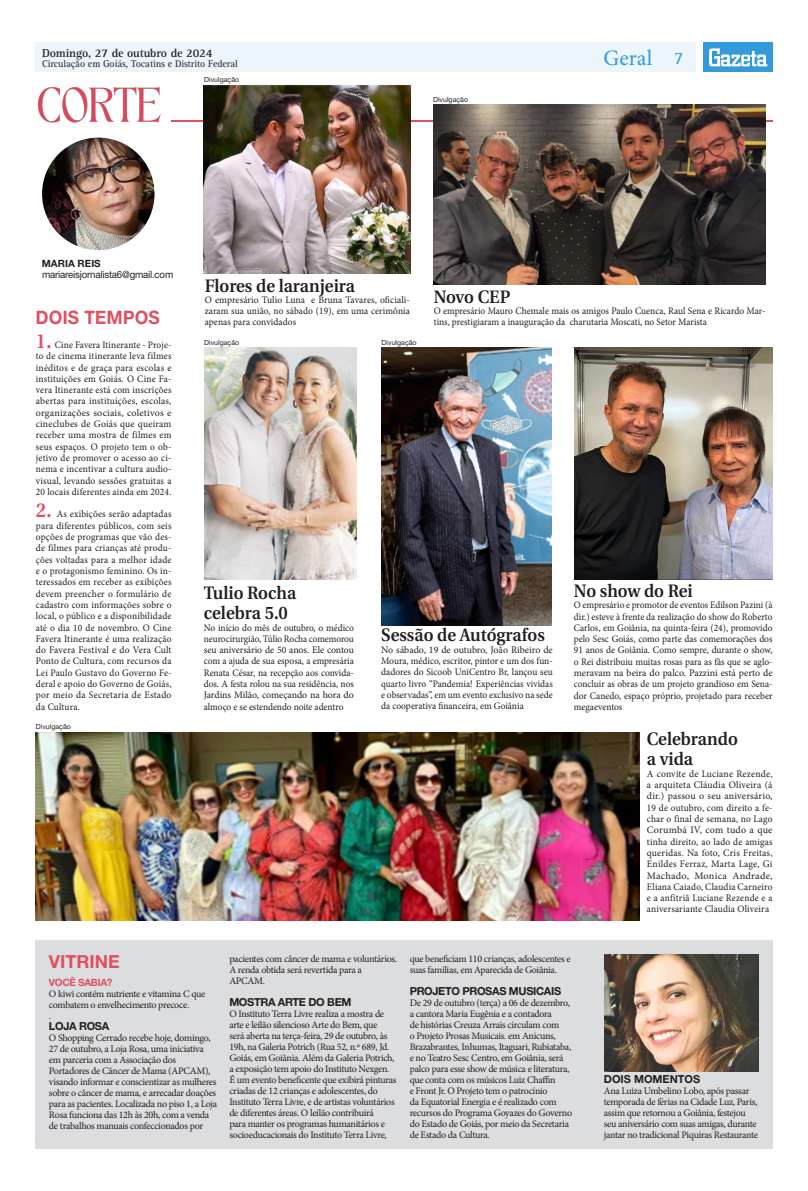
<style>
.page{position:relative;width:808px;height:1191px;background:#fff}
.page>*{position:absolute;margin:0;border:0;box-sizing:border-box;transform-origin:0 0}
.t1{font:22px "Minion Pro";color:#349ada}
.TExto_Corrido{font:700 18.4px "Helvetica Neuee Text Pro";color:#df5061;scale:.94 1}
.txt_colunas{font:600 18px/20px "Utopia";color:#231f20;scale:.94 1}
.Retranca{font:700 18px "Helvetica Neue LT Std";color:#df5061}
.t2{font:18px "Rotis Serif Std";color:#349ada}
.t3{font:700 12px "Rotis Serif Std";letter-spacing:-.01em;color:#231f20}
.TITULO_NOTA{font:700 11px "Helvetica Neue";letter-spacing:-.03em;color:#231f20}
.TITULO_NOTA-2{font:700 11px "Helvetica Neue";color:#231f20}
.txt_colunas-2{font:10px/11px "Minion Pro";letter-spacing:-.03em;color:#231f20}
.TExto_Corrido-2{font:10px/11.3px "Minion Pro";letter-spacing:.005em;color:#231f20;text-align:justify;scale:.94 1}
.TExto_Corrido-3{font:10px/11.3px "Minion Pro";letter-spacing:.005em;color:#231f20;text-align:justify;scale:.96 1}
.TExto_Corrido-4{font:10px/11.3px "Minion Pro";letter-spacing:.005em;color:#231f20;text-align:justify;scale:.93 1}
.TExto_Corrido-5{font:10px/11.3px "Minion Pro";letter-spacing:.005em;color:#231f20;text-align:justify}
.t4{font:10px "Rotis Serif Std";letter-spacing:-.01em;color:#231f20}
.t5{font:10px "Helvetica Neue LT Std";letter-spacing:-.02em;color:#231f20}
.txt_colunas-3{font:700 10px "Helvetica Neue LT Std";letter-spacing:-.03em;color:#df5061}
.t6{font:700 10px "Helvetica Neue LT Std";color:#231f20}
.Crédito_Fotógrafo{font:7px "Helvetica Neue LT Std";color:#231f20}
.s1{font-family:"Utopia";font-weight:600;font-size:20px;color:#df5061}
</style>
<div class="page">
<div style="left:35px;top:43px;width:661px;height:29px;background:#ebf5fb"></div>
<div style="left:703px;top:43px;width:69px;height:29px;background:#349ada"></div>
<svg style="left:709px;top:48px;width:58px;height:18px"></svg>
<div style="left:35px;top:940px;width:737px;height:208px;background:#dcdddf"></div>
<img style="left:42px;top:138px;width:113px;height:112px;border-radius:56px">
<hr style="left:171px;top:120px;width:601px;height:1px;background:#df5061">
<img style="left:204px;top:85px;width:206px;height:189px">
<img style="left:434px;top:104px;width:331px;height:181px">
<img style="left:381px;top:348px;width:170px;height:277px">
<img style="left:574px;top:348px;width:198px;height:232px">
<img style="left:204px;top:348px;width:152px;height:232px">
<img style="left:36px;top:732px;width:603px;height:188px">
<img style="left:37px;top:88px;width:124px;height:34px">
<img style="left:604px;top:954px;width:154px;height:117px">
<p class="t3" style="left:42px;top:46px;width:172px">Domingo, 27 de outubro de 2024</p>
<p class="t4" style="left:42px;top:58px;width:197px">Circulação em Goiás, Tocatins e Distrito Federal</p>
<p class="t1" style="left:603px;top:43px;width:50px">Geral</p>
<p class="t2" style="left:674px;top:47px;width:11px">7</p>
<p class="Crédito_Fotógrafo" style="left:204px;top:75px;width:37px">Divulgação</p>
<p class="Crédito_Fotógrafo" style="left:433px;top:95px;width:37px">Divulgação</p>
<p class="t6" style="left:42px;top:257px;width:60px">MARIA REIS</p>
<p class="t5" style="left:42px;top:268px;width:133px">mariareisjornalista6@gmail.com</p>
<p class="TExto_Corrido" style="left:36px;top:305px;width:133px">DOIS TEMPOS</p>
<p class="TExto_Corrido-4" style="left:36px;top:339px;width:147px"><span class="s1">1.</span> Cine Favera Itinerante - Proje&shy;to de cinema itinerante leva filmes inéditos e de graça para escolas e instituições em Goiás. O Cine Fa&shy;vera Itinerante está com inscrições abertas para instituições, escolas, organizações sociais, coletivos e cineclubes de Goiás que queiram receber uma mostra de filmes em seus espaços. O projeto tem o ob&shy;jetivo de promover o acesso ao ci&shy;nema e incentivar a cultura audio&shy;visual, levando sessões gratuitas a 20 locais diferentes ainda em 2024.</p>
<p class="TExto_Corrido-2" style="left:36px;top:508px;width:146px"><span class="s1">2.</span> As exibições serão adaptadas para diferentes públicos, com seis opções de programas que vão des&shy;de filmes para crianças até produ&shy;ções voltadas para a melhor idade e o protagonismo feminino. Os in&shy;teressados em receber as exibições devem preencher o formulário de cadastro com informações sobre o local, o público e a disponibilidade até o dia 10 de novembro. O Cine Favera Itinerante é uma realização do Favera Festival e do Vera Cult Ponto de Cultura, com recursos da Lei Paulo Gustavo do Governo Fe&shy;deral e apoio do Governo de Goiás, por meio da Secretaria de Estado da Cultura.</p>
<p class="Crédito_Fotógrafo" style="left:36px;top:722px;width:37px">Divulgação</p>
<p class="txt_colunas" style="left:205px;top:276px;width:161px">Flores de laranjeira</p>
<p class="TExto_Corrido-3" style="left:205px;top:294px;width:215px">O empresário Tulio Luna e Bruna Tavares, oficiali&shy;zaram sua união, no sábado (19), em uma cerimônia apenas para convidados</p>
<p class="txt_colunas" style="left:434px;top:287px;width:83px">Novo CEP</p>
<p class="TExto_Corrido-2" style="left:434px;top:305px;width:354px">O empresário Mauro Chemale mais os amigos Paulo Cuenca, Raul Sena e Ricardo Mar&shy;tins, prestigiaram a inauguração da charutaria Moscati, no Setor Marista</p>
<p class="Crédito_Fotógrafo" style="left:204px;top:338px;width:37px">Divulgação</p>
<p class="Crédito_Fotógrafo" style="left:382px;top:338px;width:37px">Divulgação</p>
<p class="txt_colunas" style="left:204px;top:583px;width:100px">Tulio Rocha celebra 5.0</p>
<p class="TExto_Corrido-2" style="left:204px;top:621px;width:161px">No início do mês de outubro, o médico neurocirurgião, Túlio Rocha comemorou seu aniversário de 50 anos. Ele contou com a ajuda de sua esposa, a empresária Renata César, na recepção aos convida&shy;dos. A festa rolou na sua residência, nos Jardins Milão, começando na hora do almoço e se estendendo noite adentro</p>
<p class="txt_colunas" style="left:381px;top:625px;width:176px">Sessão de Autógrafos</p>
<p class="TExto_Corrido-5" style="left:381px;top:644px;width:173px">No sábado, 19 de outubro, João Ribeiro de Moura, médico, escritor, pintor e um dos fun&shy;dadores do Sicoob UniCentro Br, lançou seu quarto livro “Pandemia! Experiências vividas e observadas”, em um evento exclusivo na sede da cooperativa financeira, em Goiânia</p>
<p class="txt_colunas" style="left:574px;top:581px;width:128px">No show do Rei</p>
<p class="TExto_Corrido-2" style="left:574px;top:599px;width:213px">O empresário e promotor de eventos Edilson Pazini (à dir.) esteve à frente da realização do show do Roberto Carlos, em Goiânia, na quinta-feira (24), promovido pelo Sesc Goiás, como parte das comemorações dos 91 anos de Goiânia. Como sempre, durante o show, o Rei distribuiu muitas rosas para as fãs que se aglo&shy;meravam na beira do palco. Pazzini está perto de concluir as obras de um projeto grandioso em Sena&shy;dor Canedo, espaço próprio, projetado para receber megaeventos</p>
<p class="txt_colunas" style="left:647px;top:729px;width:98px">Celebrando</p>
<p class="txt_colunas" style="left:647px;top:749px;width:51px">a vida</p>
<p class="TExto_Corrido-3" style="left:647px;top:768px;width:132px">A convite de Luciane Rezende, a arquiteta Cláudia Oliveira (á dir.) passou o seu aniversário, 19 de outubro, com direito a fe&shy;char o final de semana, no Lago Corumbá IV, com tudo a que tinha direito, ao lado de amigas queridas. Na foto, Cris Freitas, Enildes Ferraz, Marta Lage, Gi Machado, Monica Andrade, Eliana Caiado, Claudia Carneiro e a anfitriã Luciane Rezende e a aniversariante Claudia Oliveira</p>
<p class="Retranca" style="left:49px;top:950px;width:72px">VITRINE</p>
<p class="txt_colunas-3" style="left:49px;top:976px;width:65px">VOCÊ SABIA?</p>
<p class="txt_colunas-2" style="left:49px;top:988px;width:158px">O kiwi contém nutriente e vitamina C que combatem o envelhecimento precoce.</p>
<p class="txt_colunas-2" style="left:49px;top:1010px;width:4px">.</p>
<p class="TITULO_NOTA" style="left:49px;top:1019px;width:62px">LOJA ROSA</p>
<p class="txt_colunas-2" style="left:49px;top:1032px;width:170px">O Shopping Cerrado recebe hoje, domingo, 27 de outubro, a Loja Rosa, uma iniciativa em parceria com a Associação dos Portadores de Câncer de Mama (APCAM), visando informar e conscientizar as mulheres sobre o câncer de mama, e arrecadar doações para as pacientes. Localizada no piso 1, a Loja Rosa funciona das 12h às 20h, com a venda de trabalhos manuais confeccionados por</p>
<p class="txt_colunas-2" style="left:229px;top:953px;width:169px">pacientes com câncer de mama e voluntários.<br>A renda obtida será revertida para a<br>APCAM.</p>
<p class="TITULO_NOTA" style="left:229px;top:995px;width:124px">MOSTRA ARTE DO BEM</p>
<p class="txt_colunas-2" style="left:229px;top:1008px;width:169px">O Instituto Terra Livre realiza a mostra de arte e leilão silencioso Arte do Bem, que<br>será aberta na terça-feira, 29 de outubro, às 19h, na Galeria Potrich (Rua 52, n.º 689, Jd.<br>Goiás, em Goiânia. Além da Galeria Potrich, a exposição tem apoio do Instituto Nexgen.<br>É um evento beneficente que exibirá pinturas criadas de 12 crianças e adolescentes, do Instituto Terra Livre, e de artistas voluntários de diferentes áreas. O leilão contribuirá<br>para manter os programas humanitários e socioeducacionais do Instituto Terra Livre,</p>
<p class="txt_colunas-2" style="left:410px;top:953px;width:163px">que beneficiam 110 crianças, adolescentes e suas famílias, em Aparecida de Goiânia.</p>
<p class="TITULO_NOTA" style="left:410px;top:984px;width:153px">PROJETO PROSAS MUSICAIS</p>
<p class="txt_colunas-2" style="left:410px;top:997px;width:164px">De 29 de outubro (terça) a 06 de dezembro, a cantora Maria Eugênia e a contadora<br>de histórias Creuza Arrais circulam com<br>o Projeto Prosas Musicais. em Anicuns, Brazabrantes, Inhumas, Itaguari, Rubiataba, e no Teatro Sesc Centro, em Goiânia, será palco para esse show de música e literatura, que conta com os músicos Luiz Chaffin<br>e Front Jr. O Projeto tem o patrocínio<br>da Equatorial Energia e é realizado com recursos do Programa Goyazes do Governo do Estado de Goiás, por meio da Secretaria de Estado da Cultura.</p>
<p class="TITULO_NOTA-2" style="left:604px;top:1072px;width:98px">DOIS MOMENTOS</p>
<p class="txt_colunas-2" style="left:604px;top:1085px;width:156px">Ana Luiza Umbelino Lobo, após passar temporada de férias na Cidade Luz, Paris, assim que retornou a Goiânia, festejou seu aniversário com suas amigas, durante jantar no tradicional Piquiras Restaurante</p>
</div>
